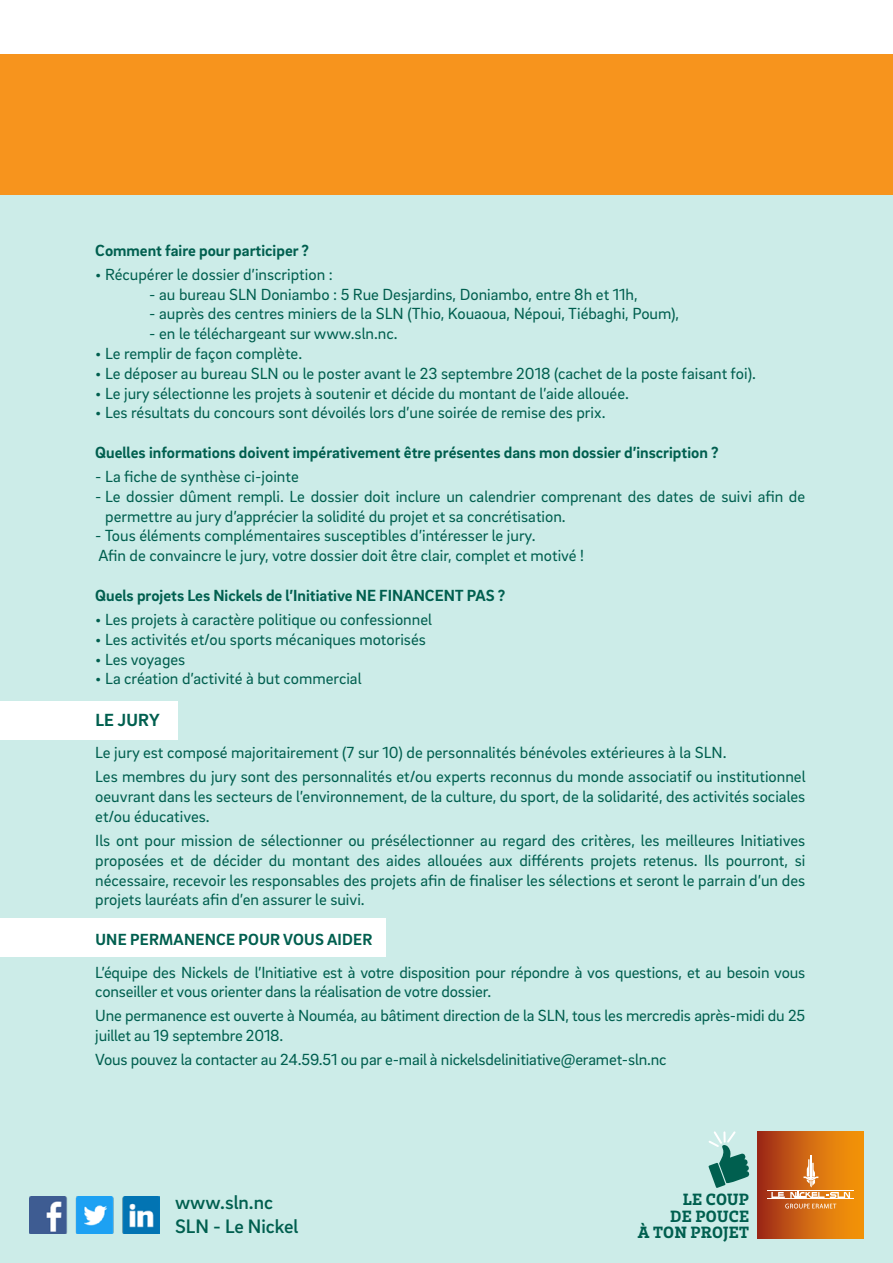
<style>
.page{position:relative;width:893px;height:1263px;background:#fff}
.page>*{position:absolute;margin:0;border:0;box-sizing:border-box;transform-origin:0 0}
.t1{font:500 19.95px/24px "Brix Sans";color:#005f4f}
.t2{font:700 18px "Brix Sans";letter-spacing:.015em;color:#005f4f}
.t3{font:900 16.8px/16.8px "Brix Slab";letter-spacing:.015em;color:#005f4f;text-align:right}
.t4{font:16.5px/19.8px "Brix Sans";color:#005f4f}
.t5{font:700 16.5px "Brix Sans";color:#005f4f}
</style>
<div class="page">
<div style="left:0;top:79px;width:893px;height:1184px;background:#ccece8"></div>
<div style="left:0;top:54px;width:893px;height:141px;background:#f7941d"></div>
<img style="left:30px;top:1196px;width:129px;height:37px">
<div style="left:758px;top:1131px;width:105px;height:107px;background:linear-gradient(to right,#a22f1a,#fd9f09)"></div>
<hr style="left:768px;top:1191px;width:86px;height:1px;background:#fff">
<hr style="left:768px;top:1198px;width:86px;height:1px;background:#fff">
<hr style="left:810px;top:1155px;width:2px;height:21px;background:#fff">
<svg style="left:771px;top:1159px;width:79px;height:49px;background:#d88139"></svg>
<svg style="left:708px;top:1131px;width:42px;height:57px"></svg>
<div style="left:0;top:702px;width:178px;height:38px;background:#fff"></div>
<div style="left:0;top:918px;width:386px;height:39px;background:#fff"></div>
<p class="t5" style="left:95px;top:239px;width:215px">Comment faire pour participer ?</p>
<p class="t4" style="left:95px;top:264px;width:239px">• Récupérer le dossier d’inscription :</p>
<p class="t4" style="left:149px;top:283px;width:490px">- au bureau SLN Doniambo : 5 Rue Desjardins, Doniambo, entre 8h et 11h,</p>
<p class="t4" style="left:149px;top:303px;width:531px">- auprès des centres miniers de la SLN (Thio, Kouaoua, Népoui, Tiébaghi, Poum),</p>
<p class="t4" style="left:149px;top:323px;width:250px">- en le téléchargeant sur www.sln.nc.</p>
<p class="t4" style="left:95px;top:343px;width:208px">• Le remplir de façon complète.</p>
<p class="t4" style="left:95px;top:363px;width:662px">• Le déposer au bureau SLN ou le poster avant le 23 septembre 2018 (cachet de la poste faisant foi).</p>
<p class="t4" style="left:95px;top:382px;width:535px">• Le jury sélectionne les projets à soutenir et décide du montant de l’aide allouée.</p>
<p class="t4" style="left:95px;top:402px;width:512px">• Les résultats du concours sont dévoilés lors d’une soirée de remise des prix.</p>
<p class="t5" style="left:95px;top:442px;width:625px">Quelles informations doivent impérativement être présentes dans mon dossier d’inscription ?</p>
<p class="t4" style="left:95px;top:466px;width:205px">- La fiche de synthèse ci-jointe</p>
<p class="t4" style="left:105px;top:486px;width:701px;text-indent:-10px">- Le dossier dûment rempli. Le dossier doit inclure un calendrier comprenant des dates de suivi afin de permettre au jury d’apprécier la solidité du projet et sa concrétisation.</p>
<p class="t4" style="left:95px;top:525px;width:490px">- Tous éléments complémentaires susceptibles d’intéresser le jury.<br>Afin de convaincre le jury, votre dossier doit être clair, complet et motivé !</p>
<p class="t5" style="left:95px;top:584px;width:411px">Quels projets Les Nickels de l’Initiative NE FINANCENT PAS ?</p>
<p class="t4" style="left:95px;top:609px;width:338px">• Les projets à caractère politique ou confessionnel</p>
<p class="t4" style="left:95px;top:629px;width:332px">• Les activités et/ou sports mécaniques motorisés</p>
<p class="t4" style="left:95px;top:648px;width:92px">• Les voyages</p>
<p class="t4" style="left:95px;top:668px;width:268px">• La création d’activité à but commercial</p>
<p class="t2" style="left:95px;top:708px;width:66px">LE JURY</p>
<p class="t4" style="left:95px;top:740px;width:712px;line-height:24px">Le jury est composé majoritairement (7 sur 10) de personnalités bénévoles extérieures à la SLN.<br>Les membres du jury sont des personnalités et/ou experts reconnus du monde associatif ou institutionnel</p>
<p class="t4" style="left:95px;top:786px;width:712px">oeuvrant dans les secteurs de l’environnement, de la culture, du sport, de la solidarité, des activités sociales et/ou éducatives.</p>
<p class="t4" style="left:95px;top:830px;width:711px;text-align:justify">Ils ont pour mission de sélectionner ou présélectionner au regard des critères, les meilleures Initiatives proposées et de décider du montant des aides allouées aux différents projets retenus. Ils pourront, si nécessaire, recevoir les responsables des projets afin de finaliser les sélections et seront le parrain d’un des projets lauréats afin d’en assurer le suivi.</p>
<p class="t5" style="left:95px;top:929px;width:278px">UNE PERMANENCE POUR VOUS AIDER</p>
<p class="t4" style="left:95px;top:961px;width:712px">L’équipe des Nickels de l’Initiative est à votre disposition pour répondre à vos questions, et au besoin vous conseiller et vous orienter dans la réalisation de votre dossier.</p>
<p class="t4" style="left:95px;top:1005px;width:711px">Une permanence est ouverte à Nouméa, au bâtiment direction de la SLN, tous les mercredis après-midi du 25 juillet au 19 septembre 2018.</p>
<p class="t4" style="left:95px;top:1049px;width:573px">Vous pouvez la contacter au 24.59.51 ou par e-mail à nickelsdelinitiative@eramet-sln.nc</p>
<p class="t1" style="left:175px;top:1190px;width:125px">www.sln.nc<br>SLN - Le Nickel</p>
<p class="t3" style="left:638px;top:1190px;width:113px">LE COUP<br>DE POUCE<br>À TON PROJET</p>
</div>
